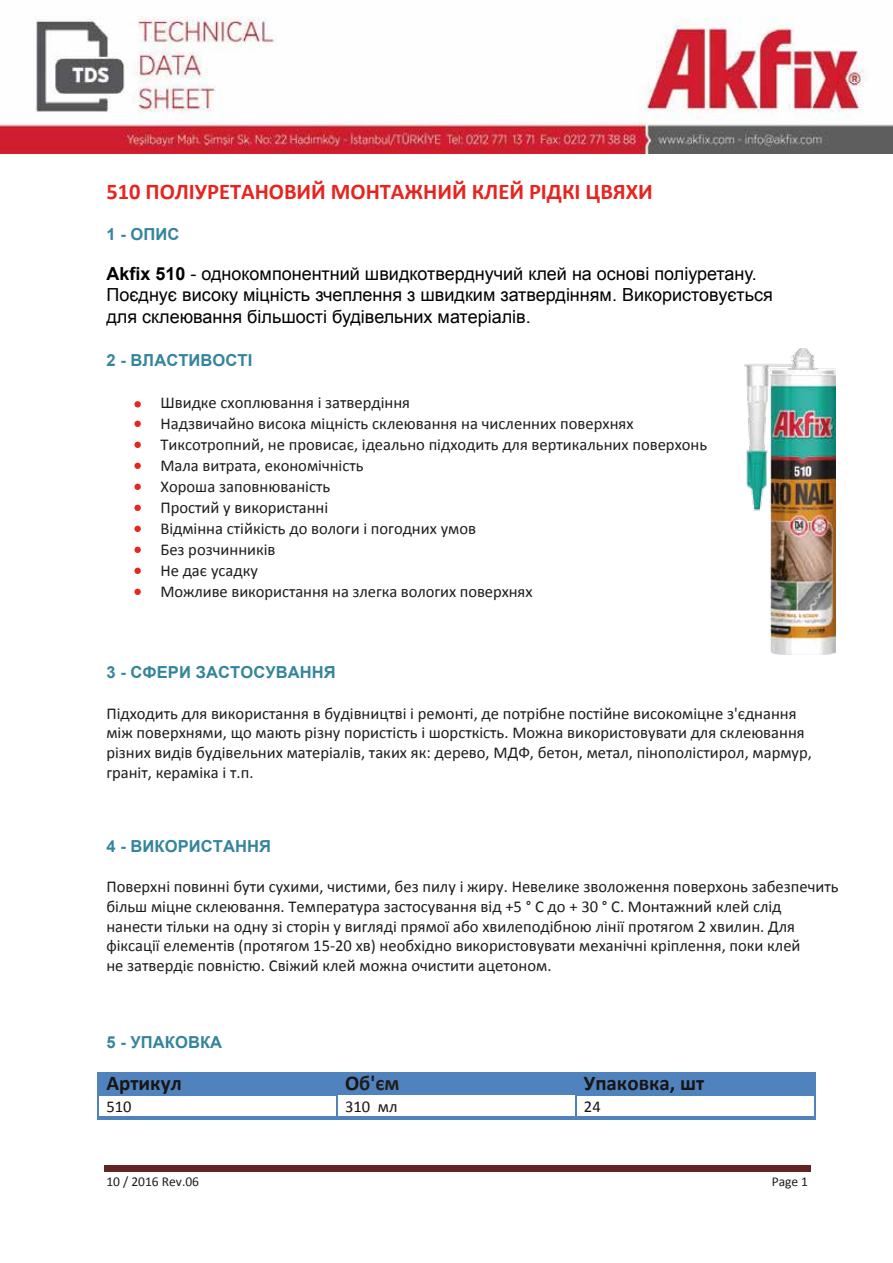
<style>
.page{position:relative;width:893px;height:1263px;background:#fff}
.page>*{position:absolute;margin:0;border:0;box-sizing:border-box;transform-origin:0 0}
.t1{font:700 22.5px "Calibri";color:#e52620}
.t2{font:700 21px "Calibri";color:#181513}
.t3{font:700 21px "Calibri";color:#1d1d1b}
.t4{font:18px/21.6px "Arial";color:#000101}
.t5{font:16.5px/21px "Calibri";color:#1d1d1b}
.t6{font:700 16.5px "Arial";letter-spacing:.005em;color:#34859c}
.t7{font:16.5px "Calibri";color:#181513}
.t8{font:13.5px "Calibri";color:#1d1d1b}
.s1{font-weight:700}
.s2{color:#181513}
</style>
<div class="page">
<img style="left:0;top:16px;width:893px;height:137px">
<hr style="left:104px;top:1165px;width:706px;height:4px;background:#622423">
<hr style="left:104px;top:1171px;width:706px;height:1px;background:#622423">
<div style="left:99px;top:1074px;width:7px;height:20px;background:#5082be"></div>
<div style="left:329px;top:1074px;width:8px;height:20px;background:#5082be"></div>
<div style="left:106px;top:1074px;width:223px;height:20px;background:#5082be"></div>
<div style="left:338px;top:1074px;width:7px;height:20px;background:#5082be"></div>
<div style="left:568px;top:1074px;width:7px;height:20px;background:#5082be"></div>
<div style="left:345px;top:1074px;width:223px;height:21px;background:#5082be"></div>
<div style="left:576px;top:1074px;width:8px;height:20px;background:#5082be"></div>
<div style="left:807px;top:1074px;width:7px;height:20px;background:#5082be"></div>
<div style="left:584px;top:1074px;width:223px;height:20px;background:#5082be"></div>
<hr style="left:99px;top:1073px;width:237px;height:1px;background:#5082be">
<hr style="left:338px;top:1073px;width:237px;height:1px;background:#5082be">
<hr style="left:577px;top:1073px;width:237px;height:1px;background:#5082be">
<hr style="left:336px;top:1074px;width:2px;height:20px;background:#5082be">
<hr style="left:575px;top:1074px;width:2px;height:20px;background:#5082be">
<hr style="left:99px;top:1094px;width:237px;height:2px;background:#5082be">
<hr style="left:577px;top:1094px;width:237px;height:2px;background:#5082be">
<hr style="left:336px;top:1096px;width:2px;height:20px;background:#5082be">
<hr style="left:575px;top:1096px;width:2px;height:20px;background:#5082be">
<svg style="left:98px;top:1073px;width:1px;height:47px"></svg>
<hr style="left:99px;top:1116px;width:237px;height:1px;background:#5082be">
<svg style="left:336px;top:1116px;width:4px;height:4px"></svg>
<hr style="left:340px;top:1116px;width:235px;height:1px;background:#5082be">
<hr style="left:578px;top:1116px;width:236px;height:1px;background:#5082be">
<svg style="left:814px;top:1073px;width:1px;height:47px"></svg>
<hr style="left:99px;top:1117px;width:237px;height:2px;background:#5082be">
<hr style="left:338px;top:1117px;width:237px;height:2px;background:#5082be">
<hr style="left:577px;top:1117px;width:237px;height:2px;background:#5082be">
<div style="left:134px;top:484px;width:7px;height:6px;background:#e52621;border-radius:50%"></div>
<div style="left:134px;top:505px;width:7px;height:6px;background:#e52621;border-radius:50%"></div>
<div style="left:134px;top:463px;width:7px;height:6px;background:#e52621;border-radius:50%"></div>
<div style="left:134px;top:442px;width:7px;height:6px;background:#e52621;border-radius:50%"></div>
<div style="left:134px;top:401px;width:7px;height:6px;background:#e52621;border-radius:50%"></div>
<div style="left:134px;top:421px;width:7px;height:6px;background:#e52621;border-radius:50%"></div>
<div style="left:134px;top:526px;width:7px;height:6px;background:#e52621;border-radius:50%"></div>
<div style="left:134px;top:547px;width:7px;height:6px;background:#e52621;border-radius:50%"></div>
<div style="left:134px;top:568px;width:7px;height:6px;background:#e52621;border-radius:50%"></div>
<div style="left:134px;top:589px;width:7px;height:6px;background:#e52621;border-radius:50%"></div>
<img style="left:744px;top:348px;width:92px;height:307px">
<h1 class="t1" style="left:106px;top:177px;width:548px">510 ПОЛІУРЕТАНОВИЙ МОНТАЖНИЙ КЛЕЙ РІДКІ ЦВЯХИ</h1>
<p class="t6" style="left:106px;top:223px;width:75px">1 - ОПИС</p>
<p class="t4" style="left:106px;top:263px;width:668px"><span class="s1">Akfix 510</span> - однокомпонентний швидкотверднучий клей на основі поліуретану.<br>Поєднує високу міцність зчеплення з швидким затвердінням. Використовується для склеювання більшості будівельних матеріалів.</p>
<p class="t6" style="left:106px;top:349px;width:147px">2 - ВЛАСТИВОСТІ</p>
<p class="t5" style="left:160px;top:392px;width:548px">Швидке схоплювання і затвердіння<br>Надзвичайно висока міцність склеювання на численних поверхнях Тиксотропний, не провисає, ідеально підходить для вертикальних поверхонь Мала витрата, економічність<br>Хороша заповнюваність<br>Простий у використанні<br>Відмінна стійкість до вологи і погодних умов<br>Без розчинників<br>Не дає усадку<br>Можливе використання на злегка вологих поверхнях</p>
<p class="t6" style="left:106px;top:661px;width:231px">3 - СФЕРИ ЗАСТОСУВАННЯ</p>
<p class="t5" style="left:106px;top:703px;width:707px;line-height:19.8px">Підходить для використання в будівництві і ремонті, де потрібне постійне високоміцне з'єднання між поверхнями, що мають різну пористість і шорсткість. Можна використовувати для склеювання різних видів будівельних матеріалів, таких як: дерево, МДФ, бетон, метал, пінополістирол, мармур, граніт, кераміка і т.п.</p>
<p class="t6" style="left:106px;top:836px;width:166px">4 - ВИКОРИСТАННЯ</p>
<p class="t5" style="left:106px;top:876px;width:734px;line-height:19.8px">Поверхні повинні бути сухими, чистими, без пилу і жиру. Невелике зволоження поверхонь забезпечить більш міцне склеювання. Температура застосування від +5 ° C до + 30 ° C. Монтажний клей слід нанести тільки на одну зі сторін у вигляді прямої або хвилеподібною лінії протягом 2 хвилин. Для фіксації елементів (протягом 15-20 хв) необхідно використовувати механічні кріплення, поки клей<br>не затвердіє повністю. Свіжий клей можна очистити ацетоном.</p>
<p class="t6" style="left:106px;top:1031px;width:117px">5 - УПАКОВКА</p>
<p class="t2" style="left:106px;top:1069px;width:77px">Артикул</p>
<p class="t3" style="left:345px;top:1069px;width:56px"><span class="s2">О</span>б'єм</p>
<p class="t2" style="left:584px;top:1069px;width:122px">Упаковка, шт</p>
<p class="t7" style="left:106px;top:1096px;width:27px">510</p>
<p class="t7" style="left:345px;top:1096px;width:54px">310 мл</p>
<p class="t7" style="left:584px;top:1096px;width:18px">24</p>
<p class="t8" style="left:106px;top:1173px;width:94px">10 / 2016 Rev.06</p>
<p class="t8" style="left:772px;top:1173px;width:38px">Page 1</p>
</div>
